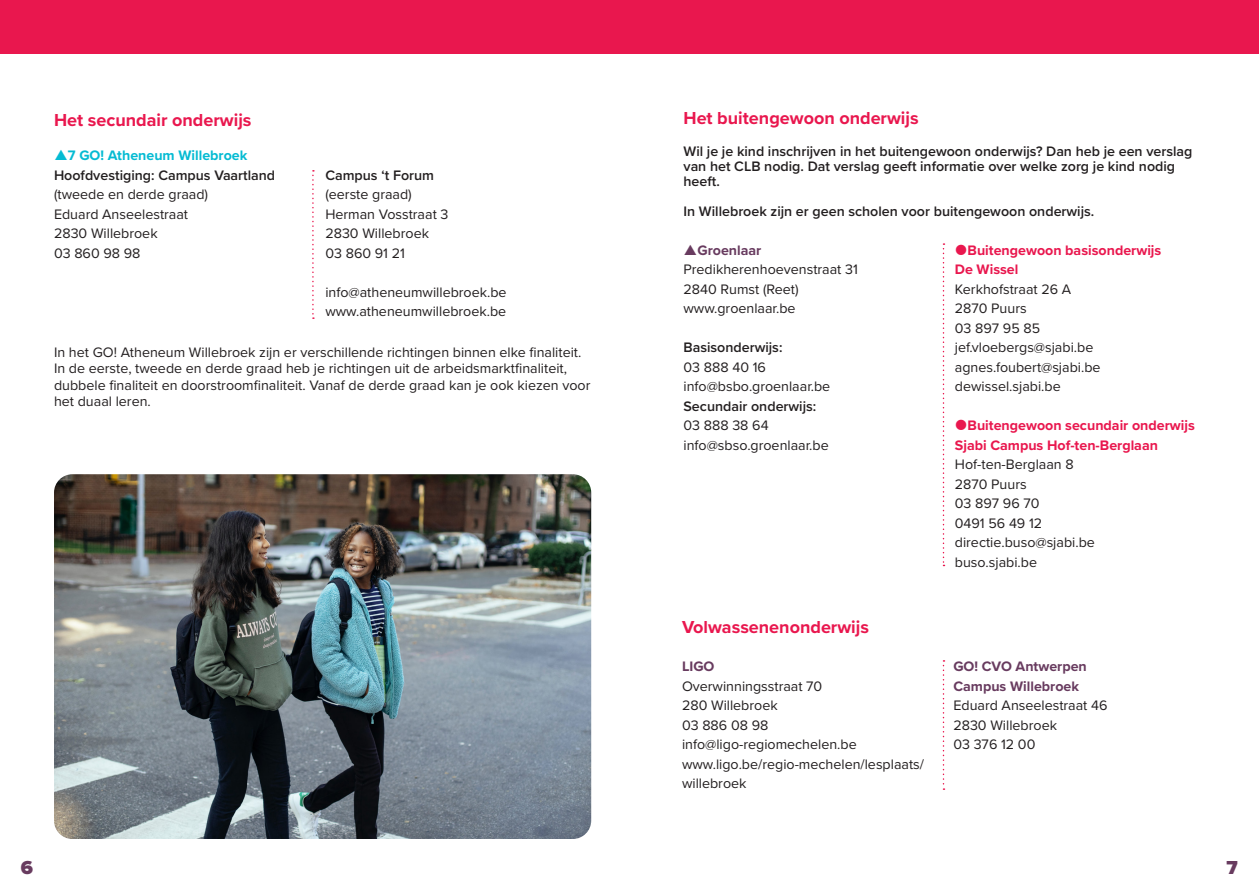
<style>
.page{position:relative;width:1259px;height:893px;background:#fff}
.page>*{position:absolute;margin:0;border:0;box-sizing:border-box;transform-origin:0 0}
.t1{font:900 19.5px "Proxima Nova";color:#683b5f}
.t2{font:700 18px "Proxima Nova";color:#e9174e}
.t3{font:14.25px/16.5px "Proxima Nova";color:#231f20}
.t4{font:600 14.25px/15px "Proxima Nova";color:#231f20}
.t5{font:700 14.25px "Proxima Nova";color:#e9174e}
.t6{font:700 14.25px/19.5px "Proxima Nova";color:#683b5f}
.t7{font:700 14.25px "Proxima Nova";color:#05bbd3}
.s1{font-weight:600}
</style>
<div class="page">
<img style="left:54px;top:474px;width:537px;height:365px">
<div style="left:0;top:0;width:1259px;height:54px;background:#e9174e"></div>
<svg style="left:942px;top:243px;width:2px;height:323px"></svg>
<svg style="left:312px;top:170px;width:2px;height:149px"></svg>
<svg style="left:942px;top:660px;width:2px;height:130px"></svg>
<p class="t2" style="left:54px;top:107px;width:199px">Het secundair onderwijs</p>
<p class="t7" style="left:68px;top:145px;width:181px">7 GO! Atheneum Willebroek</p>
<p class="t4" style="left:54px;top:167px;width:223px">Hoofdvestiging: Campus Vaartland</p>
<p class="t3" style="left:54px;top:185px;width:156px">(tweede en derde graad)</p>
<p class="t3" style="left:54px;top:205px;width:136px">Eduard Anseelestraat</p>
<p class="t3" style="left:54px;top:224px;width:105px">2830 Willebroek</p>
<p class="t3" style="left:54px;top:244px;width:88px">03 860 98 98</p>
<p class="t4" style="left:325px;top:167px;width:110px">Campus ‘t Forum</p>
<p class="t3" style="left:325px;top:185px;width:88px">(eerste graad)</p>
<p class="t3" style="left:325px;top:205px;width:125px">Herman Vosstraat 3</p>
<p class="t3" style="left:325px;top:224px;width:105px">2830 Willebroek</p>
<p class="t3" style="left:325px;top:244px;width:81px">03 860 91 21</p>
<p class="t3" style="left:325px;top:283px;width:183px">info@atheneumwillebroek.be</p>
<p class="t3" style="left:325px;top:302px;width:182px">www.atheneumwillebroek.be</p>
<p class="t3" style="left:54px;top:343px;width:538px">In het GO! Atheneum Willebroek zijn er verschillende richtingen binnen elke finaliteit.<br>In de eerste, tweede en derde graad heb je richtingen uit de arbeidsmarktfinaliteit, dubbele finaliteit en doorstroomfinaliteit. Vanaf de derde graad kan je ook kiezen voor het duaal leren.</p>
<p class="t2" style="left:683px;top:104px;width:237px">Het buitengewoon onderwijs</p>
<p class="t4" style="left:683px;top:143px;width:510px">Wil je je kind inschrijven in het buitengewoon onderwijs? Dan heb je een verslag van het CLB nodig. Dat verslag geeft informatie over welke zorg je kind nodig heeft.</p>
<p class="t4" style="left:683px;top:203px;width:412px">In Willebroek zijn er geen scholen voor buitengewoon onderwijs.</p>
<p class="t6" style="left:697px;top:240px;width:65px">Groenlaar</p>
<p class="t3" style="left:683px;top:261px;width:176px">Predikherenhoevenstraat 31</p>
<p class="t3" style="left:683px;top:280px;width:117px">2840 Rumst (Reet)</p>
<p class="t3" style="left:683px;top:300px;width:114px">www.groenlaar.be</p>
<p class="t4" style="left:683px;top:340px;width:100px">Basisonderwijs:</p>
<p class="t3" style="left:683px;top:358px;width:84px">03 888 40 16</p>
<p class="t3" style="left:683px;top:376px;width:148px;line-height:19.5px">info@bsbo.groenlaar.be<br><span class="s1">Secundair onderwijs:</span></p>
<p class="t3" style="left:683px;top:417px;width:87px">03 888 38 64</p>
<p class="t3" style="left:683px;top:436px;width:147px">info@sbso.groenlaar.be</p>
<p class="t2" style="left:682px;top:613px;width:188px">Volwassenenonderwijs</p>
<p class="t6" style="left:682px;top:657px;width:34px">LIGO</p>
<p class="t3" style="left:682px;top:677px;width:142px">Overwinningsstraat 70</p>
<p class="t3" style="left:682px;top:697px;width:97px">280 Willebroek</p>
<p class="t3" style="left:682px;top:716px;width:88px">03 886 08 98</p>
<p class="t3" style="left:682px;top:736px;width:176px">info@ligo-regiomechelen.be</p>
<p class="t3" style="left:682px;top:754px;width:243px;line-height:19.5px">www.ligo.be/regio-mechelen/lesplaats/ willebroek</p>
<p class="t5" style="left:967px;top:239px;width:195px">Buitengewoon basisonderwijs</p>
<p class="t5" style="left:955px;top:259px;width:65px">De Wissel</p>
<p class="t3" style="left:955px;top:280px;width:118px">Kerkhofstraat 26 A</p>
<p class="t3" style="left:955px;top:300px;width:73px">2870 Puurs</p>
<p class="t3" style="left:955px;top:319px;width:87px">03 897 95 85</p>
<p class="t3" style="left:955px;top:339px;width:140px">jef.vloebergs@sjabi.be</p>
<p class="t3" style="left:955px;top:358px;width:147px">agnes.foubert@sjabi.be</p>
<p class="t3" style="left:955px;top:378px;width:107px">dewissel.sjabi.be</p>
<p class="t5" style="left:967px;top:415px;width:229px">Buitengewoon secundair onderwijs</p>
<p class="t5" style="left:955px;top:434px;width:205px">Sjabi Campus Hof-ten-Berglaan</p>
<p class="t3" style="left:955px;top:456px;width:120px">Hof-ten-Berglaan 8</p>
<p class="t3" style="left:955px;top:475px;width:73px">2870 Puurs</p>
<p class="t3" style="left:955px;top:495px;width:86px">03 897 96 70</p>
<p class="t3" style="left:955px;top:514px;width:89px">0491 56 49 12</p>
<p class="t3" style="left:955px;top:534px;width:141px">directie.buso@sjabi.be</p>
<p class="t3" style="left:955px;top:553px;width:84px">buso.sjabi.be</p>
<p class="t6" style="left:953px;top:657px;width:135px">GO! CVO Antwerpen<br>Campus Willebroek</p>
<p class="t3" style="left:953px;top:697px;width:156px">Eduard Anseelestraat 46</p>
<p class="t3" style="left:953px;top:716px;width:105px">2830 Willebroek</p>
<p class="t3" style="left:953px;top:736px;width:84px">03 376 12 00</p>
<h1 class="t1" style="left:21px;top:853px;width:14px">6</h1>
<h1 class="t1" style="left:1226px;top:853px;width:13px">7</h1>
</div>
